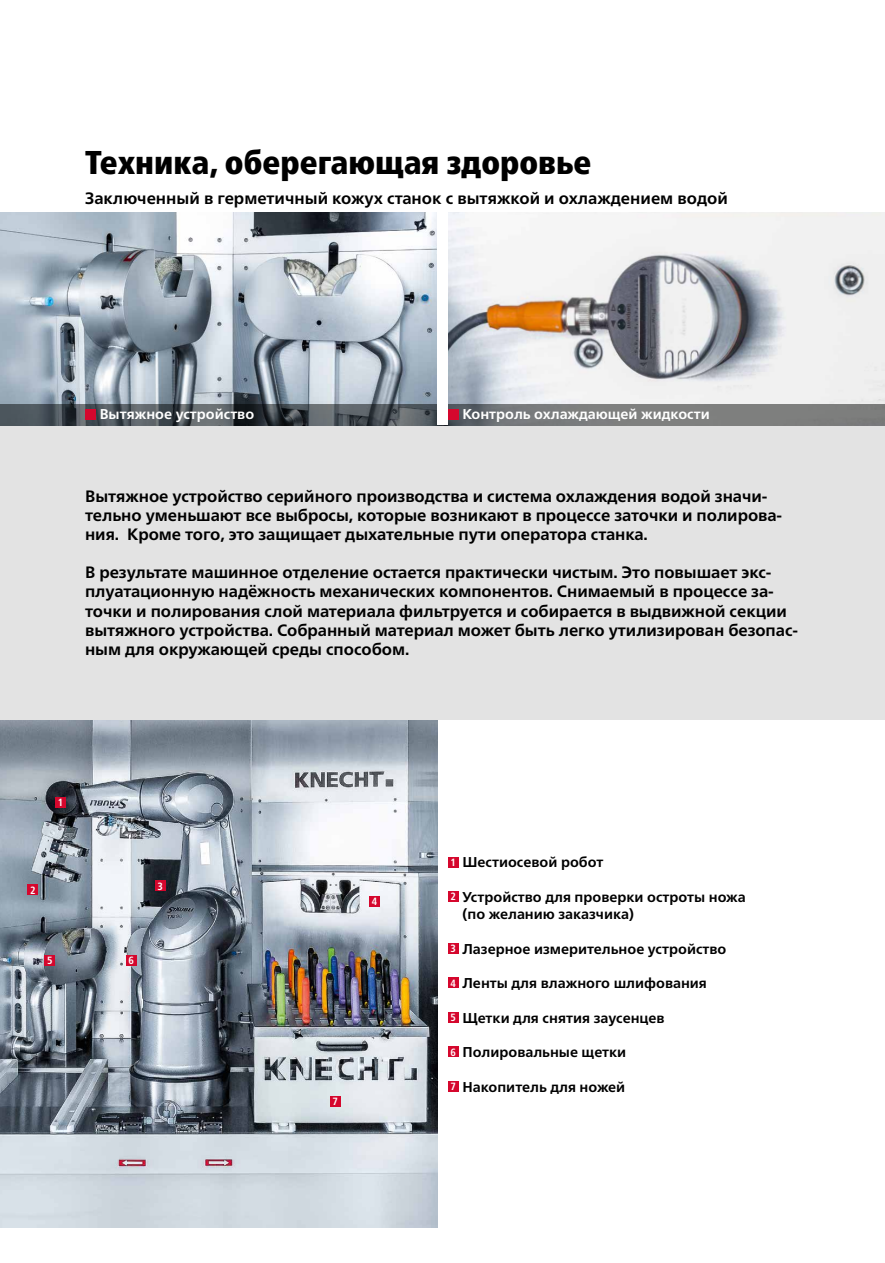
<style>
.page{position:relative;width:885px;height:1263px;background:#fff}
.page>*{position:absolute;margin:0;border:0;box-sizing:border-box;transform-origin:0 0}
.t1{font:900 condensed 33px "Frutiger Neue LTCYR";color:#000}
.t2{font:700 16.5px/19.2px "Frutiger Neue LTCYR";letter-spacing:-.005em;color:#000}
.t3{font:700 14.25px/17.2px "Frutiger Neue LTCYR";color:#000}
.t4{font:700 14.25px "Frutiger Neue LTCYR";color:#fff}
.t5{font:700 condensed 10.5px "Frutiger LT";color:#fff}
.s1{font-family:"Frutiger LT";font-stretch:condensed;font-size:10.5px;color:#fff}
</style>
<div class="page">
<div style="left:0;top:213px;width:884px;height:507px;background:#e3e3e3"></div>
<img style="left:0;top:213px;width:884px;height:191px">
<svg style="left:0;top:404px;width:437px;height:21px"></svg>
<svg style="left:448px;top:404px;width:436px;height:21px;fill:#7e7f7e"></svg>
<img style="left:0;top:720px;width:437px;height:508px">
<div style="left:437px;top:213px;width:11px;height:212px;background:#fff"></div>
<div style="left:448px;top:857px;width:10px;height:10px;background:#d5072d"></div>
<div style="left:448px;top:891px;width:10px;height:11px;background:#d5072d"></div>
<div style="left:448px;top:943px;width:10px;height:11px;background:#d5072d"></div>
<div style="left:448px;top:977px;width:10px;height:11px;background:#d5072d"></div>
<div style="left:448px;top:1012px;width:10px;height:11px;background:#d5072d"></div>
<div style="left:448px;top:1046px;width:10px;height:11px;background:#d5072d"></div>
<div style="left:448px;top:1081px;width:10px;height:11px;background:#d5072d"></div>
<div style="left:85px;top:409px;width:11px;height:11px;background:#d5072d"></div>
<div style="left:448px;top:409px;width:10px;height:11px;background:#d5072d"></div>
<div style="left:55px;top:797px;width:11px;height:10px;background:#d5072d"></div>
<div style="left:369px;top:896px;width:11px;height:11px;background:#d5072d"></div>
<div style="left:45px;top:955px;width:10px;height:10px;background:#d5072d"></div>
<div style="left:126px;top:955px;width:10px;height:10px;background:#d5072d"></div>
<div style="left:330px;top:1096px;width:10px;height:10px;background:#d5072d"></div>
<div style="left:155px;top:880px;width:10px;height:11px;background:#d5072d"></div>
<div style="left:28px;top:884px;width:10px;height:11px;background:#d5072d"></div>
<h1 class="t1" style="left:85px;top:143px;width:507px">Техника, оберегающая здоровье</h1>
<p class="t2" style="left:85px;top:189px;width:644px">Заключенный в герметичный кожух станок с вытяжкой и охлаждением водой</p>
<p class="t4" style="left:100px;top:405px;width:156px">Вытяжное устройство</p>
<p class="t4" style="left:462px;top:405px;width:249px">Контроль охлаждающей жидкости</p>
<p class="t2" style="left:85px;top:486px;width:698px">Вытяжное устройство серийного производства и система охлаждения водой значи&shy;тельно уменьшают все выбросы, которые возникают в процессе заточки и полирова&shy;ния. Кроме того, это защищает дыхательные пути оператора станка.</p>
<p class="t2" style="left:85px;top:563px;width:714px">В результате машинное отделение остается практически чистым. Это повышает экс&shy;плуатационную надёжность механических компонентов. Снимаемый в процессе за&shy;точки и полирования слой материала фильтруется и собирается в выдвижной секции вытяжного устройства. Собранный материал может быть легко утилизирован безопас&shy;ным для окружающей среды способом.</p>
<p class="t5" style="left:58px;top:796px;width:7px">1</p>
<p class="t5" style="left:30px;top:884px;width:7px">2</p>
<p class="t5" style="left:157px;top:880px;width:7px">3</p>
<p class="t5" style="left:47px;top:954px;width:7px">5</p>
<p class="t5" style="left:128px;top:954px;width:7px">6</p>
<p class="t5" style="left:372px;top:895px;width:7px">4</p>
<p class="t5" style="left:332px;top:1095px;width:7px">7</p>
<p class="t3" style="left:450px;top:854px;width:154px"><span class="s1">1</span> Шестиосевой робот</p>
<p class="t3" style="left:462px;top:888px;width:285px;text-indent:-12px"><span class="s1">2</span> Устройство для проверки остроты ножа (по желанию заказчика)</p>
<p class="t3" style="left:450px;top:940px;width:277px"><span class="s1">3</span> Лазерное измерительное устройство</p>
<p class="t3" style="left:450px;top:974px;width:258px"><span class="s1">4</span> Ленты для влажного шлифования</p>
<p class="t3" style="left:450px;top:1009px;width:216px"><span class="s1">5</span> Щетки для снятия заусенцев</p>
<p class="t3" style="left:450px;top:1043px;width:177px"><span class="s1">6</span> Полировальные щетки</p>
<p class="t3" style="left:450px;top:1078px;width:176px"><span class="s1">7</span> Накопитель для ножей</p>
</div>
